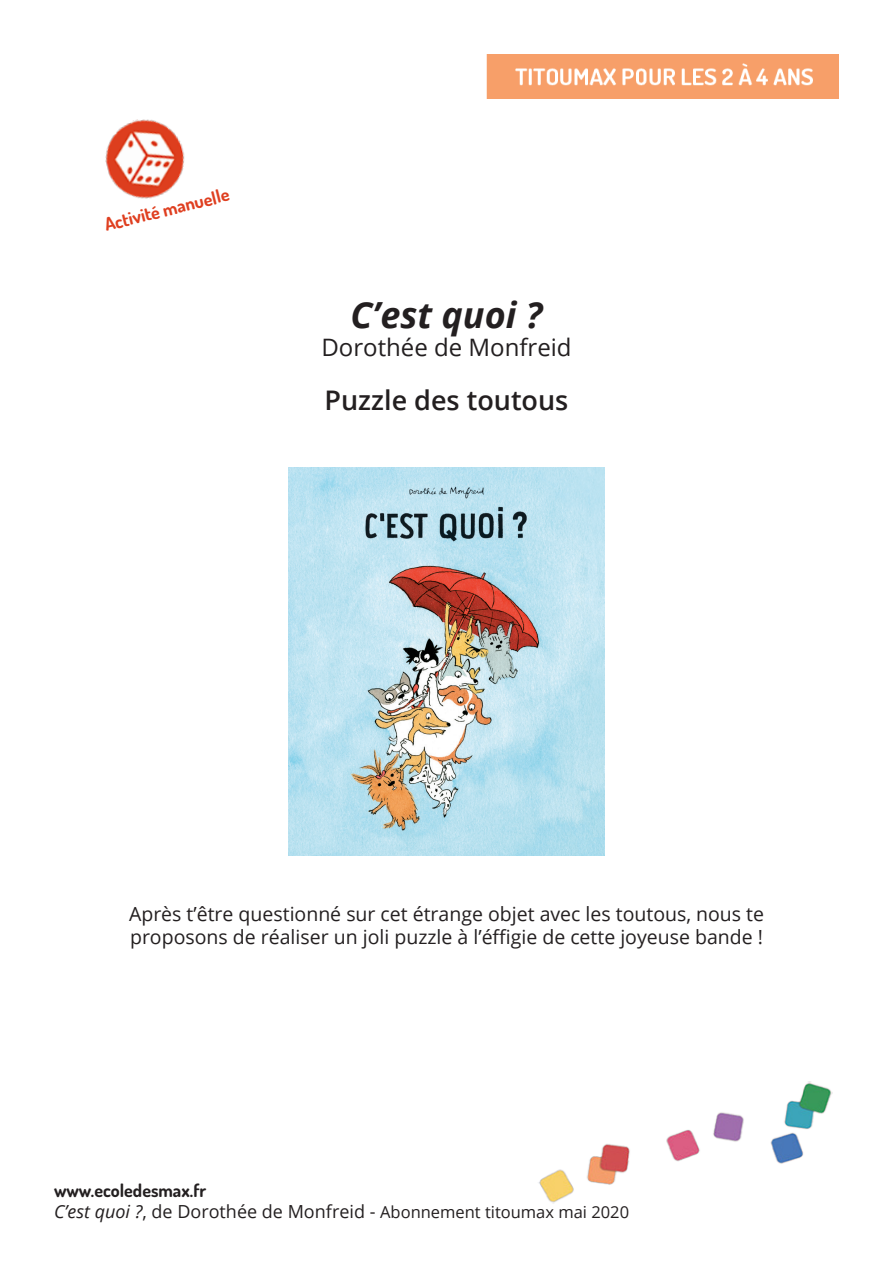
<style>
.page{position:relative;width:893px;height:1263px;background:#fff}
.page>*{position:absolute;margin:0;border:0;box-sizing:border-box;transform-origin:0 0}
.t1{font:italic 700 36px "Open Sans";color:#231f20}
.t2{font:600 27px "Open Sans";color:#231f20}
.t3{font:24px "Open Sans";color:#231f20}
.t4{font:19.5px/23.4px "Open Sans";color:#231f20}
.t5{font:700 18px "Dosis";color:#231f20}
.t6{font:700 18px "Dosis";color:#df3f20}
.t7{font:16.5px "Open Sans";color:#231f20}
.s1{font-style:italic;font-size:18px}
.s2{font-size:18px}
</style>
<div class="page">
<img style="left:486px;top:54px;width:353px;height:44px">
<img style="left:105px;top:119px;width:80px;height:80px">
<img style="left:538px;top:1081px;width:295px;height:123px">
<img style="left:289px;top:467px;width:315px;height:388px">
<p class="t6" style="left:102px;top:213px;width:129px;rotate:-14deg">Activité manuelle</p>
<p class="t1" style="left:351px;top:289px;width:193px">C’est quoi ?</p>
<p class="t3" style="left:321px;top:331px;width:252px">Dorothée de Monfreid</p>
<p class="t2" style="left:325px;top:381px;width:245px">Puzzle des toutous</p>
<p class="t4" style="left:129px;top:901px;width:636px">Après t’être questionné sur cet étrange objet avec les toutous, nous te proposons de réaliser un joli puzzle à l’éffigie de cette joyeuse bande !</p>
<p class="t5" style="left:54px;top:1178px;width:154px">www.ecoledesmax.fr</p>
<p class="t7" style="left:54px;top:1201px;width:577px"><span class="s1">C’est quoi ?</span><span class="s2">, de Dorothée de Monfreid -</span> Abonnement titoumax mai 2020</p>
</div>
